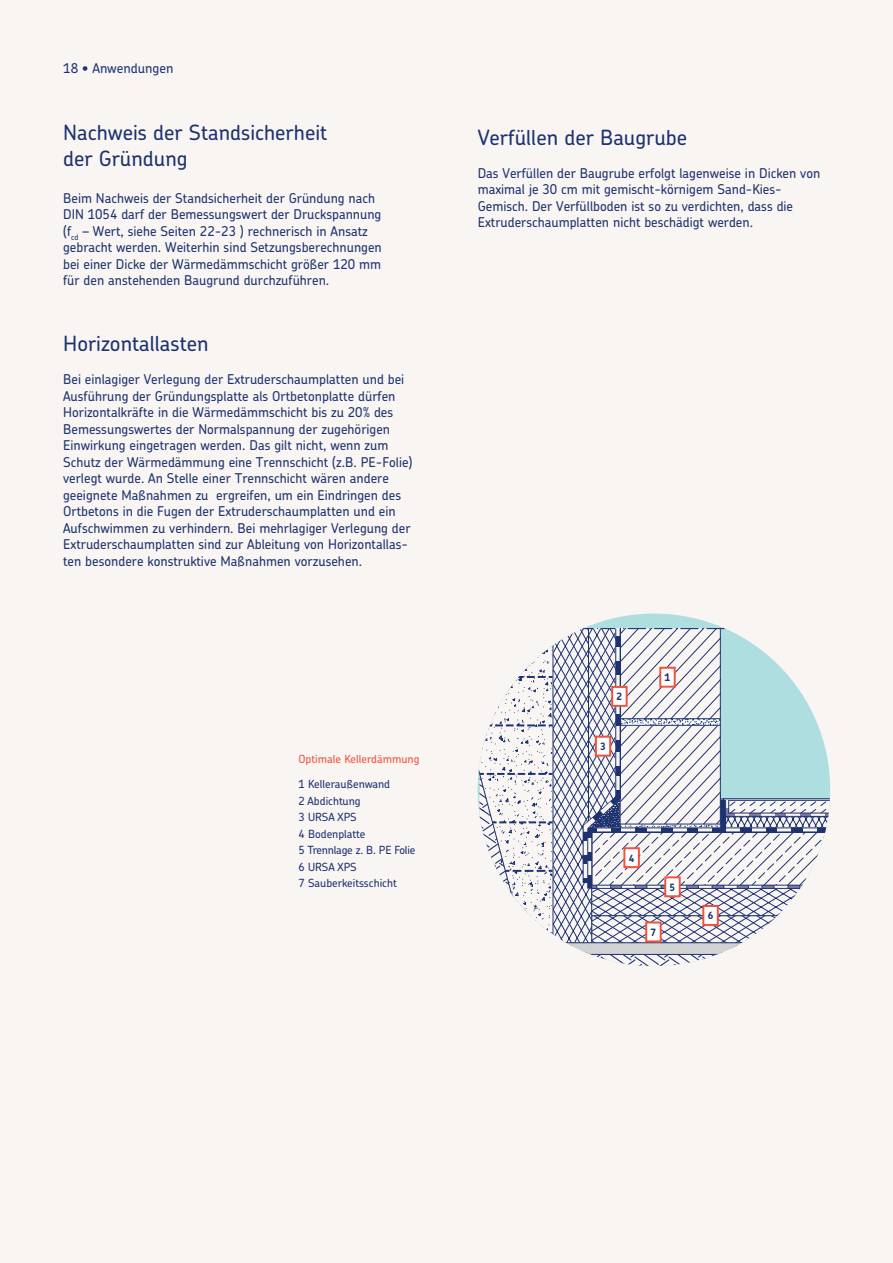
<style>
.page{position:relative;width:893px;height:1263px;background:#f8f5f3}
.page>*{position:absolute;margin:0;border:0;box-sizing:border-box;transform-origin:0 0}
.t1{font:500 21px/25.2px "Chevin Pro";color:#1d326f}
.t2{font:500 13.5px/16.5px "Chevin Pro";color:#1d326f}
.t3{font:500 11.25px/16.5px "Chevin Pro";color:#1d326f}
.t4{font:500 11.25px "Chevin Pro";color:#f0523e}
.t5{font:700 10.5px "Chevin Pro";color:#1d326f}
.t6{font:700 10.2px "Chevin Pro";color:#1d326f}
</style>
<div class="page">
<svg style="left:593px;top:955px;width:122px;height:11px"></svg>
<svg style="left:478px;top:627px;width:352px;height:328px"></svg>
<div style="left:660px;top:667px;width:15px;height:20px;background:#fff"></div>
<div style="left:659px;top:667px;width:17px;height:21px;border:2px solid #f0523e"></div>
<div style="left:612px;top:687px;width:15px;height:19px;background:#fff"></div>
<div style="left:611px;top:686px;width:17px;height:21px;border:2px solid #f0523e"></div>
<div style="left:596px;top:736px;width:14px;height:20px;background:#fff"></div>
<div style="left:595px;top:736px;width:16px;height:20px;border:2px solid #f0523e"></div>
<div style="left:624px;top:848px;width:15px;height:19px;background:#fff"></div>
<div style="left:623px;top:847px;width:17px;height:21px;border:2px solid #f0523e"></div>
<div style="left:665px;top:877px;width:15px;height:19px;background:#fff"></div>
<div style="left:664px;top:876px;width:17px;height:21px;border:2px solid #f0523e"></div>
<div style="left:703px;top:906px;width:15px;height:19px;background:#fff"></div>
<div style="left:702px;top:905px;width:17px;height:21px;border:2px solid #f0523e"></div>
<div style="left:646px;top:922px;width:15px;height:20px;background:#fff"></div>
<div style="left:645px;top:921px;width:17px;height:21px;border:2px solid #f0523e"></div>
<p class="t2" style="left:63px;top:60px;width:112px">18 • Anwendungen</p>
<h1 class="t1" style="left:63px;top:120px;width:266px">Nachweis der Standsicherheit der Gründung</h1>
<p class="t2" style="left:63px;top:189px;width:320px">Beim Nachweis der Standsicherheit der Gründung nach DIN 1054 darf der Bemessungswert der Druckspannung (f<sub>cd</sub> – Wert, siehe Seiten 22-23 ) rechnerisch in Ansatz gebracht werden. Weiterhin sind Setzungsberechnungen bei einer Dicke der Wärmedämmschicht größer 120 mm für den anstehenden Baugrund durchzuführen.</p>
<h1 class="t1" style="left:63px;top:330px;width:147px">Horizontallasten</h1>
<p class="t2" style="left:63px;top:370px;width:351px">Bei einlagiger Verlegung der Extruderschaumplatten und bei Ausführung der Gründungsplatte als Ortbetonplatte dürfen Horizontalkräfte in die Wärmedämmschicht bis zu 20% des Bemessungswertes der Normalspannung der zugehörigen Einwirkung eingetragen werden. Das gilt nicht, wenn zum Schutz der Wärmedämmung eine Trennschicht (z.B. PE-Folie) verlegt wurde. An Stelle einer Trennschicht wären andere geeignete Maßnahmen zu ergreifen, um ein Eindringen des Ortbetons in die Fugen der Extruderschaumplatten und ein Aufschwimmen zu verhindern. Bei mehrlagiger Verlegung der Extruderschaumplatten sind zur Ableitung von Horizontallas&shy;ten besondere konstruktive Maßnahmen vorzusehen.</p>
<p class="t4" style="left:298px;top:751px;width:123px">Optimale Kellerdämmung</p>
<p class="t3" style="left:298px;top:776px;width:118px">1 Kelleraußenwand<br>2 Abdichtung<br>3 URSA XPS<br>4 Bodenplatte<br>5 Trennlage z. B. PE Folie<br>6 URSA XPS<br>7 Sauberkeitsschicht</p>
<h1 class="t1" style="left:478px;top:124px;width:211px">Verfüllen der Baugrube</h1>
<p class="t2" style="left:478px;top:164px;width:344px">Das Verfüllen der Baugrube erfolgt lagenweise in Dicken von maximal je 30 cm mit gemischt-körnigem Sand-Kies-Gemisch. Der Verfüllboden ist so zu verdichten, dass die Extruderschaumplatten nicht beschädigt werden.</p>
<p class="t6" style="left:617px;top:690px;width:7px">2</p>
<p class="t6" style="left:600px;top:739px;width:7px">3</p>
<p class="t5" style="left:665px;top:670px;width:7px">1</p>
<p class="t6" style="left:629px;top:851px;width:7px">4</p>
<p class="t6" style="left:670px;top:880px;width:7px">5</p>
<p class="t6" style="left:651px;top:925px;width:7px">7</p>
<p class="t6" style="left:708px;top:909px;width:7px">6</p>
</div>
